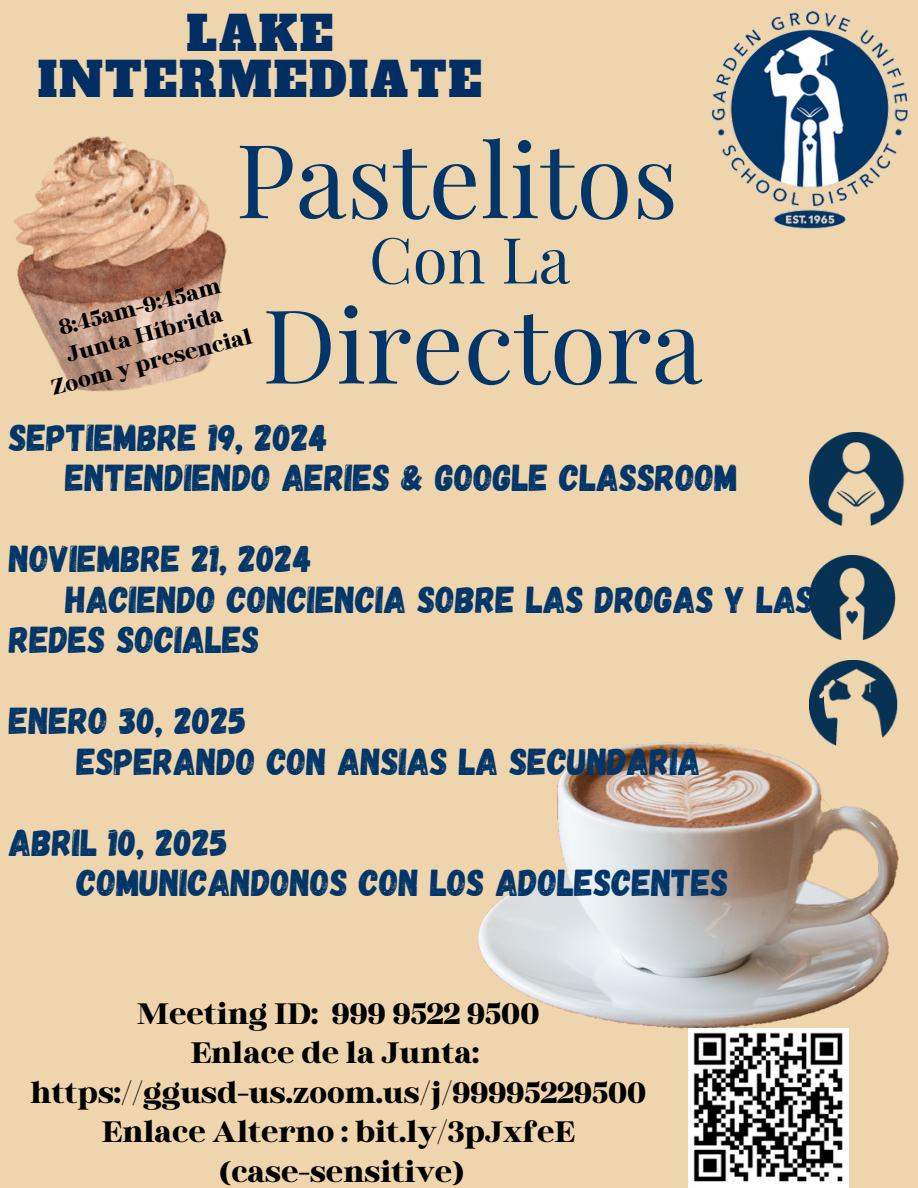
<style>
.page{position:relative;width:918px;height:1188px;background:#efd5ad}
.page>*{position:absolute;margin:0;border:0;box-sizing:border-box;transform-origin:0 0}
.t1{font:102.45px "Playfair Display";color:#023668}
.t2{font:63.45px "Playfair Display";color:#023668}
.t3{font:46.8px/46.2px "Alfa Slab One";letter-spacing:.04em;color:#002e62;text-align:center}
.t4{font:37.5px/40.5px "Gagalin";color:#023668}
.t5{font:700 36.45px/39.3px "Binggo Wood Display";color:#000;text-align:center}
.t6{font:700 26.4px "Binggo Wood Display";color:#000}
</style>
<div class="page">
<img style="left:478px;top:743px;width:421px;height:286px">
<img style="left:711px;top:10px;width:197px;height:219px">
<img style="left:14px;top:136px;width:213px;height:256px">
<img style="left:809px;top:555px;width:87px;height:84px">
<img style="left:809px;top:660px;width:90px;height:86px">
<img style="left:809px;top:433px;width:96px;height:92px">
<img style="left:689px;top:1029px;width:159px;height:159px">
<p class="t3" style="left:38px;top:11px;width:446px">LAKE<br>INTERMEDIATE</p>
<p class="t1" style="left:236px;top:107px;width:444px">Pastelitos</p>
<p class="t2" style="left:369px;top:215px;width:203px">Con La</p>
<p class="t1" style="left:262px;top:273px;width:442px">Directora</p>
<h4 class="t6" style="left:56px;top:315px;width:168px;rotate:-15deg">8:45am-9:45am</h4>
<h4 class="t6" style="left:63px;top:343px;width:162px;rotate:-15deg">Junta Híbrida</h4>
<h4 class="t6" style="left:48px;top:376px;width:208px;rotate:-15deg">Zoom y presencial</h4>
<p class="t4" style="left:66px;top:416px;width:674px;text-indent:-56px">SEPTIEMBRE 19, 2024<br>ENTENDIENDO AERIES &amp; GOOGLE CLASSROOM</p>
<h1 class="t4" style="left:9px;top:537px;width:304px">NOVIEMBRE 21, 2024</h1>
<h1 class="t4" style="left:66px;top:578px;width:750px">HACIENDO CONCIENCIA SOBRE LAS DROGAS Y LAS</h1>
<h1 class="t4" style="left:9px;top:618px;width:252px">REDES SOCIALES</h1>
<p class="t4" style="left:77px;top:699px;width:626px;text-indent:-68px">ENERO 30, 2025<br>ESPERANDO CON ANSIAS LA SECUNDARIA</p>
<p class="t4" style="left:77px;top:821px;width:654px;text-indent:-68px">ABRIL 10, 2025<br>COMUNICANDONOS CON LOS ADOLESCENTES</p>
<h4 class="t5" style="left:30px;top:994px;width:617px">Meeting ID: 999 9522 9500<br>Enlace de la Junta: https://ggusd-us.zoom.us/j/99995229500<br>Enlace Alterno : bit.ly/3pJxfeE (case-sensitive)</h4>
</div>
